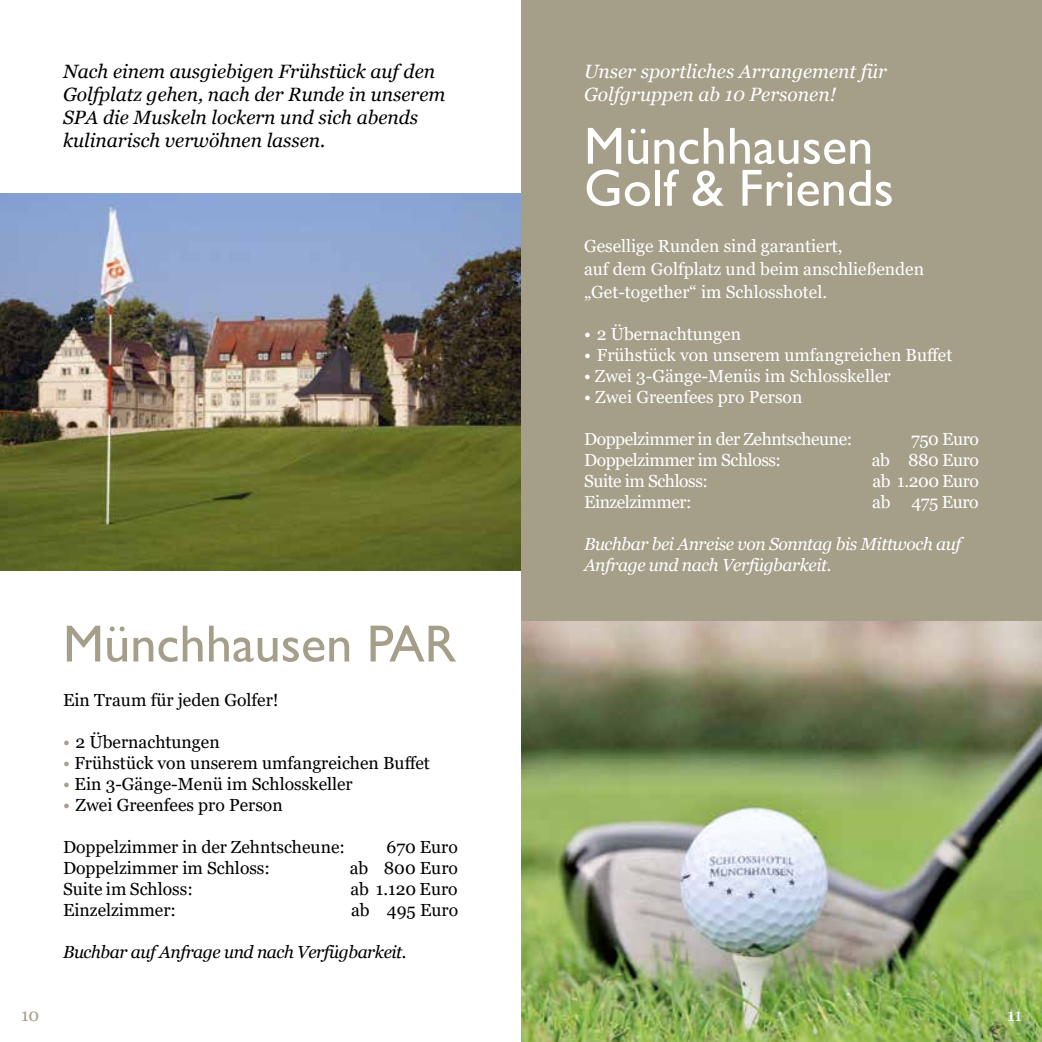
<style>
.page{position:relative;width:1042px;height:1042px;background:#fff}
.page>*{position:absolute;margin:0;border:0;box-sizing:border-box;transform-origin:0 0}
.t1{font:52.5px/42px "Gill Sans";color:#fff}
.t2{font:52.5px "Gill Sans";color:#a59e89}
.t3{font:italic 19.25px/23.1px "Georgia";color:#000}
.t4{font:italic 19.25px/23.1px "Georgia";color:#fff}
.t5{font:17.5px "Georgia";color:#000}
.t6{font:17.5px/23.1px "Georgia";color:#fff}
.t7{font:17.5px "Georgia";letter-spacing:-.025em;color:#fff}
.t8{font:italic 17.5px/21px "Georgia";letter-spacing:-.025em;color:#fff}
.t9{font:italic 17.5px "Georgia";letter-spacing:-.025em;color:#000}
.t10{font:17.5px "Georgia";color:#a59e89}
.s1{color:#a59e89}
</style>
<div class="page">
<div style="left:522px;top:0;width:520px;height:997px;background:#a59e89"></div>
<img style="left:0;top:193px;width:521px;height:377px">
<img style="left:521px;top:621px;width:521px;height:421px">
<p class="t3" style="left:63px;top:60px;width:384px">Nach einem ausgiebigen Frühstück auf den Golfplatz gehen, nach der Runde in unserem SPA die Muskeln lockern und sich abends kulinarisch verwöhnen lassen.</p>
<p class="t10" style="left:21px;top:1004px;width:20px">10</p>
<h1 class="t2" style="left:63px;top:613px;width:395px">Münchhausen PAR</h1>
<p class="t5" style="left:63px;top:689px;width:217px">Ein Traum für jeden Golfer!</p>
<p class="t5" style="left:63px;top:731px;width:158px"><span class="s1">•</span> 2 Übernachtungen</p>
<p class="t5" style="left:63px;top:752px;width:368px"><span class="s1">•</span> Frühstück von unserem umfangreichen Buffet</p>
<p class="t5" style="left:63px;top:773px;width:291px"><span class="s1">•</span> Ein 3-Gänge-Menü im Schlosskeller</p>
<p class="t5" style="left:63px;top:794px;width:221px"><span class="s1">•</span> Zwei Greenfees pro Person</p>
<p class="t5" style="left:63px;top:836px;width:283px">Doppelzimmer in der Zehntscheune:</p>
<p class="t5" style="left:386px;top:836px;width:73px">670 Euro</p>
<p class="t5" style="left:63px;top:857px;width:208px">Doppelzimmer im Schloss:</p>
<p class="t5" style="left:350px;top:857px;width:110px">ab 800 Euro</p>
<p class="t5" style="left:63px;top:878px;width:131px">Suite im Schloss:</p>
<p class="t5" style="left:350px;top:878px;width:109px">ab 1.120 Euro</p>
<p class="t5" style="left:63px;top:899px;width:114px">Einzelzimmer:</p>
<p class="t5" style="left:351px;top:899px;width:109px">ab 495 Euro</p>
<p class="t9" style="left:63px;top:940px;width:345px">Buchbar auf Anfrage und nach Verfügbarkeit.</p>
<p class="t4" style="left:584px;top:60px;width:305px">Unser sportliches Arrangement für<br>Golfgruppen ab 10 Personen!</p>
<h1 class="t1" style="left:584px;top:126px;width:311px">Münchhausen<br>Golf &amp; Friends</h1>
<p class="t6" style="left:584px;top:235px;width:341px">Gesellige Runden sind garantiert,<br>auf dem Golfplatz und beim anschließenden „Get-together“ im Schlosshotel.</p>
<p class="t6" style="left:584px;top:323px;width:158px">• 2 Übernachtungen</p>
<p class="t6" style="left:584px;top:344px;width:370px">• Frühstück von unserem umfangreichen Buffet</p>
<p class="t6" style="left:584px;top:365px;width:308px">• Zwei 3-Gänge-Menüs im Schlosskeller</p>
<p class="t6" style="left:584px;top:386px;width:220px">• Zwei Greenfees pro Person</p>
<p class="t7" style="left:584px;top:428px;width:270px">Doppelzimmer in der Zehntscheune:</p>
<p class="t6" style="left:911px;top:428px;width:69px">750 Euro</p>
<p class="t7" style="left:584px;top:449px;width:198px">Doppelzimmer im Schloss:</p>
<p class="t7" style="left:872px;top:449px;width:108px">ab 880 Euro</p>
<p class="t7" style="left:584px;top:470px;width:125px">Suite im Schloss:</p>
<p class="t7" style="left:872px;top:470px;width:108px">ab 1.200 Euro</p>
<p class="t7" style="left:584px;top:491px;width:109px">Einzelzimmer:</p>
<p class="t7" style="left:872px;top:491px;width:108px">ab 475 Euro</p>
<p class="t8" style="left:584px;top:534px;width:379px">Buchbar bei Anreise von Sonntag bis Mittwoch auf<br>Anfrage und nach Verfügbarkeit.</p>
<p class="t6" style="left:1007px;top:1003px;width:17px">11</p>
</div>
